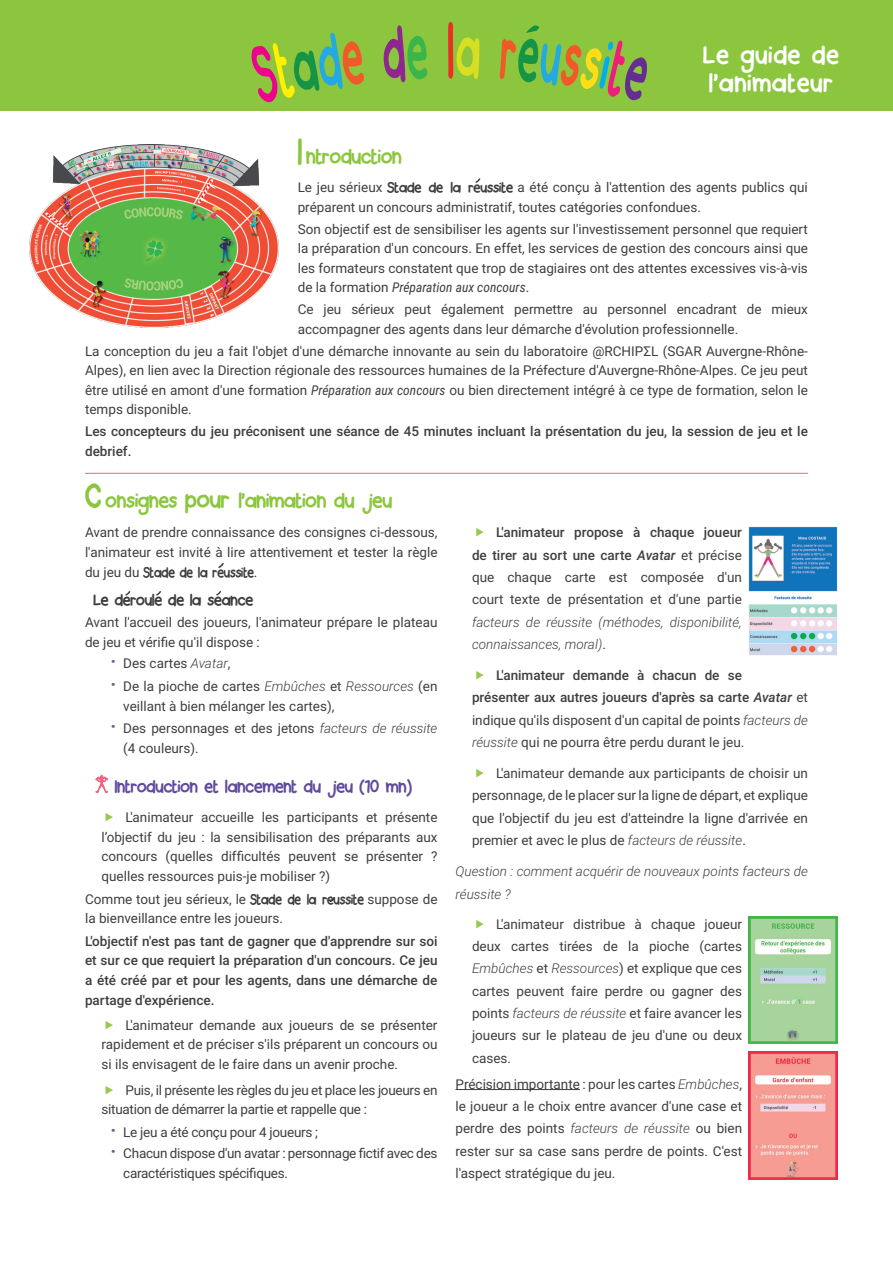
<style>
.page{position:relative;width:893px;height:1263px;background:#fff}
.page>*{position:absolute;margin:0;border:0;box-sizing:border-box;transform-origin:0 0}
.t1{font:24px/28.8px "Back to School";letter-spacing:.05em;color:#fff}
.t2{font:19.5px "Back to School";color:#8bc63e}
.t3{font:16.5px "Back to School";color:#604a9e}
.t4{font:15px "Back to School";color:#3e3e3f}
.t5{font:13.5px/22.4px "Roboto";color:#3e3e3f}
.t6{font:500 13.5px/19.6px "Roboto";color:#3e3e3f;text-align:justify}
.t7{font:13.5px/19.6px "Roboto";letter-spacing:-.02em;color:#3e3e3f}
.t8{font:italic 300 13.5px/22.4px "Roboto";color:#3e3e3f}
.t9{font:italic 13.5px "Roboto Condensed";color:#3e3e3f}
.t10{font:13.5px "Back to School";color:#3e3e3f;scale:.93 1}
.s1{font-size:34.5px}
.s2{font-family:"Back to School"}
.s3{font-family:"Roboto";font-style:normal}
.s4{font-family:"Roboto Condensed";font-style:italic}
.s5{font-size:22.5px}
.s6{font-family:"Roboto"}
.s7{font-weight:700;font-size:19.5px;color:#6e5ca7}
.s8{font-weight:300;font-style:italic}
.s9{font-weight:500}
.s10{font-weight:500;font-style:italic}
.s11{font-weight:400;font-style:normal}
</style>
<div class="page">
<hr style="left:455px;top:1089px;width:125px;height:1px;background:#3e3e3f">
<div style="left:0;top:0;width:893px;height:111px;background:#8bc63e"></div>
<svg style="left:251px;top:33px;width:113px;height:69px"></svg>
<svg style="left:383px;top:25px;width:44px;height:57px"></svg>
<svg style="left:448px;top:22px;width:31px;height:57px"></svg>
<svg style="left:500px;top:39px;width:147px;height:61px"></svg>
<svg style="left:526px;top:25px;width:13px;height:8px"></svg>
<img style="left:29px;top:144px;width:250px;height:184px">
<svg style="left:475px;top:178px;width:5px;height:5px"></svg>
<img style="left:748px;top:526px;width:90px;height:130px">
<svg style="left:96px;top:775px;width:12px;height:19px"></svg>
<hr style="left:85px;top:473px;width:723px;height:1px;background:#ee6681">
<img style="left:748px;top:1051px;width:90px;height:128px">
<img style="left:748px;top:916px;width:90px;height:128px">
<svg style="left:329px;top:897px;width:6px;height:5px"></svg>
<svg style="left:125px;top:591px;width:5px;height:4px"></svg>
<svg style="left:216px;top:591px;width:5px;height:4px"></svg>
<svg style="left:218px;top:563px;width:6px;height:5px"></svg>
<h1 class="t1" style="left:703px;top:43px;width:137px">Le guide de l'animateur</h1>
<h2 class="t2" style="left:298px;top:147px;width:105px"><span class="s1">I</span> ntroduction</h2>
<p class="t5" style="left:298px;top:177px;width:512px;line-height:19.5px">Le jeu sérieux <span class="s2">Stade de la reussite</span> a été conçu à l'attention des agents publics qui préparent un concours administratif, toutes catégories confondues.</p>
<p class="t5" style="left:298px;top:219px;width:512px;line-height:19.5px;text-align:justify">Son objectif est de sensibiliser les agents sur l'investissement personnel que requiert la préparation d'un concours. En effet, les services de gestion des concours ainsi que les formateurs constatent que trop de stagiaires ont des attentes excessives vis-à-vis</p>
<p class="t9" style="left:298px;top:278px;width:233px"><span class="s3">de la formation</span> Préparation aux concours<span class="s3">.</span></p>
<p class="t5" style="left:298px;top:299px;width:512px;line-height:19.5px">Ce jeu sérieux peut également permettre au personnel encadrant de mieux accompagner des agents dans leur démarche d'évolution professionnelle.</p>
<p class="t5" style="left:85px;top:341px;width:724px;line-height:19.5px;text-align:justify">La conception du jeu a fait l'objet d'une démarche innovante au sein du laboratoire @RCHIPΣL (SGAR Auvergne-Rhône-Alpes), en lien avec la Direction régionale des ressources humaines de la Préfecture d'Auvergne-Rhône-Alpes. Ce jeu peut être utilisé en amont d'une formation <span class="s4">Préparation aux concours</span> ou bien directement intégré à ce type de formation, selon le temps disponible.</p>
<p class="t6" style="left:85px;top:421px;width:724px">Les concepteurs du jeu préconisent une séance de 45 minutes incluant la présentation du jeu, la session de jeu et le debrief.</p>
<h2 class="t2" style="left:85px;top:491px;width:309px"><span class="s1">C</span> onsignes <span class="s5">pour</span> l'animation du jeu</h2>
<p class="t5" style="left:85px;top:522px;width:354px;line-height:19.6px">Avant de prendre connaissance des consignes ci-dessous, l'animateur est invité à lire attentivement et tester la règle</p>
<p class="t10" style="left:85px;top:566px;width:187px"><span class="s6">du jeu du</span> Stade de la reussite<span class="s6">.</span></p>
<p class="t4" style="left:94px;top:593px;width:161px">Le deroule de la seance</p>
<p class="t5" style="left:85px;top:612px;width:354px;line-height:19.6px">Avant l'accueil des joueurs, l'animateur prépare le plateau de jeu et vérifie qu'il dispose :</p>
<p class="t5" style="left:111px;top:652px;width:328px"><span class="s7">·</span> Des cartes <span class="s8">Avatar</span>,<br><span class="s7">·</span> De la pioche de cartes <span class="s8">Embûches</span> et <span class="s8">Ressources</span> (en</p>
<p class="t5" style="left:111px;top:694px;width:328px;text-indent:13px">veillant à bien mélanger les cartes),<br><span class="s7">·</span> Des personnages et des jetons <span class="s8">facteurs de réussite</span></p>
<p class="t5" style="left:123px;top:736px;width:77px">(4 couleurs).</p>
<p class="t3" style="left:115px;top:778px;width:299px">Introduction et lancement du jeu (10 mn)</p>
<p class="t5" style="left:102px;top:807px;width:337px;line-height:19.6px;text-align:justify;text-indent:24px">L'animateur accueille les participants et présente l’objectif du jeu : la sensibilisation des préparants aux concours (quelles difficultés peuvent se présenter ? quelles ressources puis-je mobiliser ?)</p>
<p class="t5" style="left:85px;top:889px;width:354px;line-height:19.6px">Comme tout jeu sérieux, le <span class="s2">Stade de la reussite</span> suppose de la bienveillance entre les joueurs.</p>
<p class="t6" style="left:85px;top:930px;width:354px">L'objectif n'est pas tant de gagner que d'apprendre sur soi et sur ce que requiert la préparation d'un concours. Ce jeu a été créé par et pour les agents, dans une démarche de partage d'expérience.</p>
<p class="t5" style="left:102px;top:1014px;width:337px;line-height:19.6px;text-align:justify;text-indent:24px">L'animateur demande aux joueurs de se présenter rapidement et de préciser s'ils préparent un concours ou si ils envisagent de le faire dans un avenir proche.</p>
<p class="t7" style="left:102px;top:1080px;width:338px;text-indent:24px">Puis, il présente les règles du jeu et place les joueurs en situation de démarrer la partie et rappelle que :</p>
<p class="t7" style="left:111px;top:1121px;width:328px;line-height:21.3px"><span class="s7">·</span> Le jeu a été conçu pour 4 joueurs ;<br><span class="s7">·</span> Chacun dispose d'un avatar : personnage fictif avec des</p>
<p class="t7" style="left:123px;top:1163px;width:166px">caractéristiques spécifiques.</p>
<p class="t5" style="left:472px;top:521px;width:271px;text-align:justify;text-indent:24px"><span class="s9">L'animateur propose à chaque joueur de tirer au sort une carte</span> <span class="s10">Avatar</span> et précise que chaque carte est composée d'un court texte de présentation et d'une partie</p>
<p class="t8" style="left:472px;top:610px;width:271px">facteurs de réussite (méthodes, disponibilité, connaissances, moral)<span class="s11">.</span></p>
<p class="t5" style="left:472px;top:663px;width:337px;text-indent:24px"><span class="s9">L'animateur demande à chacun de se<br>présenter aux autres joueurs d'après sa carte</span> <span class="s10">Avatar</span> et indique qu'ils disposent d'un capital de points <span class="s8">facteurs de réussite</span> qui ne pourra être perdu durant le jeu.</p>
<p class="t5" style="left:472px;top:761px;width:337px;text-align:justify;text-indent:24px">L'animateur demande aux participants de choisir un personnage, de le placer sur la ligne de départ, et explique que l'objectif du jeu est d'atteindre la ligne d'arrivée en premier et avec le plus de <span class="s8">facteurs de réussite</span>.</p>
<p class="t8" style="left:455px;top:860px;width:354px">Question : comment acquérir de nouveaux points facteurs de réussite ?</p>
<p class="t5" style="left:472px;top:912px;width:272px;text-align:justify;text-indent:24px">L'animateur distribue à chaque joueur deux cartes tirées de la pioche (cartes <span class="s8">Embûches</span> et <span class="s8">Ressources</span>) et explique que ces cartes peuvent faire perdre ou gagner des points <span class="s8">facteurs de réussite</span> et faire avancer les joueurs sur le plateau de jeu d'une ou deux cases.</p>
<p class="t5" style="left:455px;top:1072px;width:288px;text-align:justify">Précision importante : pour les cartes <span class="s8">Embûches</span>, le joueur a le choix entre avancer d'une case et perdre des points <span class="s8">facteurs de réussite</span> ou bien rester sur sa case sans perdre de points. C'est l'aspect stratégique du jeu.</p>
</div>
